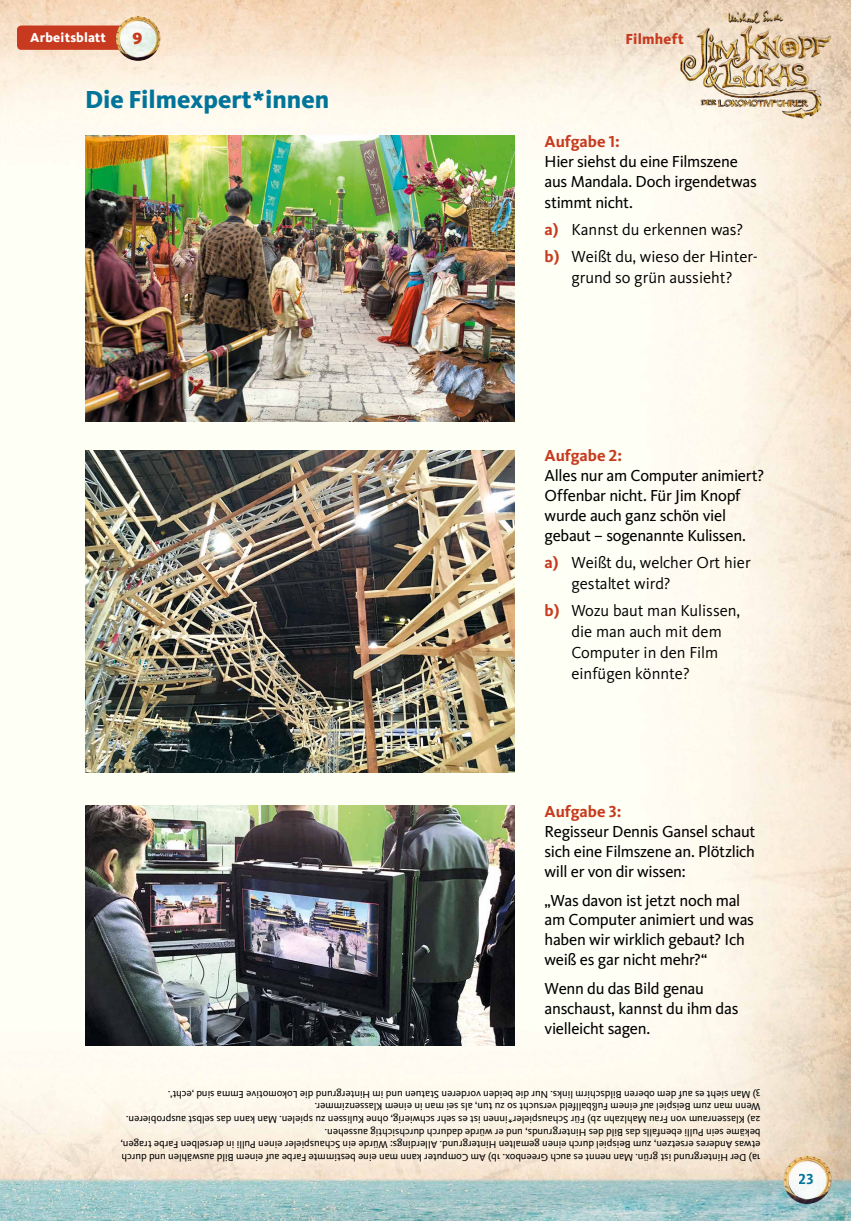
<style>
.page{position:relative;width:851px;height:1221px;background:#fff}
.page>*{position:absolute;margin:0;border:0;box-sizing:border-box;transform-origin:0 0}
.t1{font:800 25.5px "Kievit";color:#007499}
.t2{font:16.8px "Kievit Black SC";color:#c73a1f}
.t3{font:16.5px/19.8px "Kievit";letter-spacing:-.02em;color:#000}
.t4{font:16.5px/21px "Kievit";color:#000}
.t5{font:800 15px "Kievit";letter-spacing:.015em;color:#c73a1f}
.t6{font:15px "Kievit Bold SC";color:#007499}
.t7{font:800 13.5px "Kievit";letter-spacing:.015em;color:#fff}
.t8{font:10.5px/12.6px "Kievit";color:#000}
.s1{font-weight:700;color:#c73a1f}
.s2{font-family:"Kievit Bold SC";color:#c73a1f}
</style>
<div class="page">
<img style="left:0;top:0;width:850px;height:1220px">
<div style="left:17px;top:26px;width:111px;height:24px;background:#c73a1f;border-radius:4px"></div>
<img style="left:116px;top:16px;width:44px;height:45px;border-radius:22px">
<img style="left:662px;top:7px;width:183px;height:112px">
<svg style="left:0;top:405px;width:1px;height:367px"></svg>
<img style="left:85px;top:135px;width:429px;height:286px">
<img style="left:85px;top:450px;width:429px;height:322px">
<img style="left:85px;top:805px;width:429px;height:240px">
<p class="t7" style="left:30px;top:30px;width:77px">Arbeitsblatt</p>
<h2 class="t2" style="left:132px;top:28px;width:11px">9</h2>
<h1 class="t1" style="left:85px;top:84px;width:246px">Die Filmexpert*innen</h1>
<h3 class="t5" style="left:625px;top:30px;width:60px">Filmheft</h3>
<h3 class="t3" style="left:544px;top:132px;width:214px;line-height:20.2px"><span class="s1">Aufgabe</span> <span class="s2">1</span><span class="s1">:<br></span>Hier siehst du eine Filmszene aus Mandala. Doch irgendetwas stimmt nicht.</h3>
<h3 class="t4" style="left:544px;top:216px;width:215px;line-height:27px"><span class="s1">a)</span> Kannst du erkennen was? <span class="s1">b)</span> Weißt du, wieso der Hinter-</h3>
<h3 class="t4" style="left:571px;top:267px;width:163px">grund so grün aussieht?</h3>
<h3 class="t3" style="left:544px;top:446px;width:221px"><span class="s1">Aufgabe</span> <span class="s2">2</span><span class="s1">:<br></span>Alles nur am Computer animiert?<br>Offenbar nicht. Für Jim Knopf wurde auch ganz schön viel gebaut – sogenannte Kulissen.</h3>
<h3 class="t4" style="left:571px;top:551px;width:181px;text-indent:-27px"><span class="s1">a)</span> Weißt du, welcher Ort hier gestaltet wird?</h3>
<h3 class="t4" style="left:571px;top:599px;width:170px;text-indent:-27px"><span class="s1">b)</span> Wozu baut man Kulissen, die man auch mit dem<br>Computer in den Film einfügen könnte?</h3>
<h3 class="t3" style="left:544px;top:801px;width:212px"><span class="s1">Aufgabe</span> <span class="s2">3</span><span class="s1">:<br></span>Regisseur Dennis Gansel schaut sich eine Filmszene an. Plötzlich will er von dir wissen:</h3>
<h3 class="t3" style="left:544px;top:890px;width:211px">„Was davon ist jetzt noch mal am Computer animiert und was haben wir wirklich gebaut? Ich weiß es gar nicht mehr?“</h3>
<h3 class="t3" style="left:544px;top:978px;width:195px">Wenn du das Bild genau anschaust, kannst du ihm das vielleicht sagen.</h3>
<p class="t8" style="left:760px;top:1100px;width:594px;rotate:-180deg">3) Man sieht es auf dem oberen Bildschirm links. Nur die beiden vorderen Statuen und im Hintergrund die Lokomotive Emma sind ‚echt‘.</p>
<p class="t8" style="left:760px;top:1163px;width:641px;rotate:-180deg">1a) Der Hintergrund ist grün. Man nennt es auch Greenbox. 1b) Am Computer kann man eine bestimmte Farbe auf einem Bild auswählen und durch etwas Anderes ersetzen, zum Beispiel durch einen gemalten Hintergrund. Allerdings: Würde ein Schauspieler einen Pulli in derselben Farbe tragen, bekäme sein Pulli ebenfalls das Bild des Hintergrunds, und er würde dadurch durchsichtig aussehen.<br>2a) Klassenraum von Frau Mahlzahn 2b) Für Schauspieler*innen ist es sehr schwierig, ohne Kulissen zu spielen. Man kann das selbst ausprobieren.<br>Wenn man zum Beispiel auf einem Fußballfeld versucht so zu tun, als sei man in einem Klassenzimmer.</p>
<h3 class="t6" style="left:798px;top:1169px;width:17px">23</h3>
</div>
